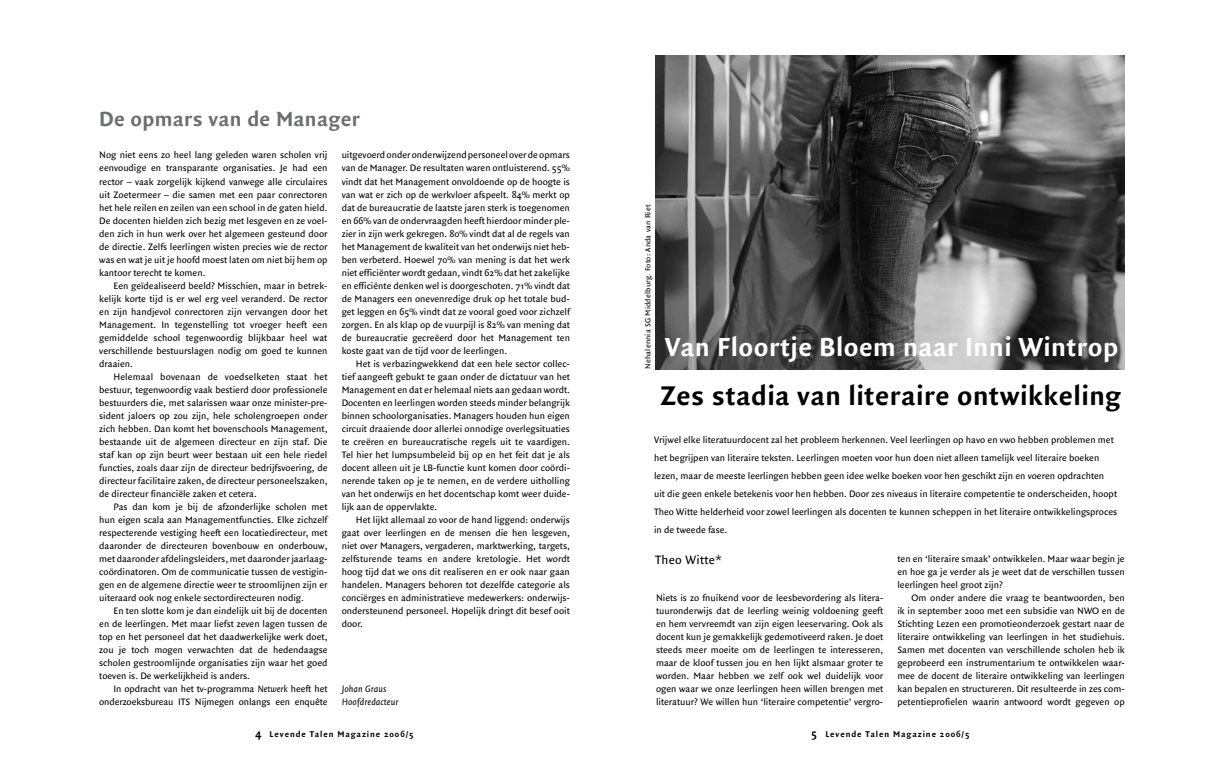
<style>
.page{position:relative;width:1225px;height:766px;background:#fff}
.page>*{position:absolute;margin:0;border:0;box-sizing:border-box;transform-origin:0 0}
.t1{font:700 29px "Quadraat Sans";letter-spacing:.015em;color:#000}
.t2{font:700 28px "Quadraat Sans";letter-spacing:.015em;color:#fff}
.t3{font:700 22px "Quadraat Sans";letter-spacing:.015em;color:#6d6e71}
.t4{font:13px "Quadraat Sans";letter-spacing:.025em;color:#000}
.t5{font:10px/13px "Quadraat Sans";color:#000;text-align:justify}
.t6{font:italic 10px/13px "Quadraat Sans";color:#000}
.t7{font:700 9px "Quadraat Sans";letter-spacing:.1em;color:#000}
.t8{font:8px "Quadraat Sans";letter-spacing:.025em;color:#000}
.s1{font-style:italic}
.s2{font-size:12px}
</style>
<div class="page">
<img style="left:655px;top:55px;width:470px;height:314px">
<h3 class="t3" style="left:99px;top:106px;width:262px">De opmars van de Manager</h3>
<p class="t5" style="left:99px;top:149px;width:230px">Nog niet eens zo heel lang geleden waren scholen vrij eenvoudige en transparante organisaties. Je had een rector – vaak zorgelijk kijkend vanwege alle circulaires uit Zoetermeer – die samen met een paar conrectoren het hele reilen en zeilen van een school in de gaten hield.<br>De docenten hielden zich bezig met lesgeven en ze voel&shy;den zich in hun werk over het algemeen gesteund door de directie. Zelfs leerlingen wisten precies wie de rector was en wat je uit je hoofd moest laten om niet bij hem op kantoor terecht te komen.</p>
<p class="t5" style="left:99px;top:279px;width:230px;text-indent:14px">Een geïdealiseerd beeld? Misschien, maar in betrek&shy;kelijk korte tijd is er wel erg veel veranderd. De rector en zijn handjevol conrectoren zijn vervangen door het Management. In tegenstelling tot vroeger heeft een gemiddelde school tegenwoordig blijkbaar heel wat verschillende bestuurslagen nodig om goed te kunnen draaien.</p>
<p class="t5" style="left:99px;top:370px;width:230px;text-indent:14px">Helemaal bovenaan de voedselketen staat het bestuur, tegenwoordig vaak bestierd door professionele bestuurders die, met salarissen waar onze minister-pre&shy;sident jaloers op zou zijn, hele scholengroepen onder zich hebben. Dan komt het bovenschools Management, bestaande uit de algemeen directeur en zijn staf. Die staf kan op zijn beurt weer bestaan uit een hele riedel functies, zoals daar zijn de directeur bedrijfsvoering, de directeur facilitaire zaken, de directeur personeelszaken, de directeur financiële zaken et cetera.</p>
<p class="t5" style="left:99px;top:500px;width:230px;text-indent:14px">Pas dan kom je bij de afzonderlijke scholen met hun eigen scala aan Managementfuncties. Elke zichzelf respecterende vestiging heeft een locatiedirecteur, met daaronder de directeuren bovenbouw en onderbouw, met daaronder afdelingsleiders, met daaronder jaarlaag&shy;coördinatoren. Om de communicatie tussen de vestigin&shy;gen en de algemene directie weer te stroomlijnen zijn er uiteraard ook nog enkele sectordirecteuren nodig.</p>
<p class="t5" style="left:99px;top:604px;width:230px;text-indent:14px">En ten slotte kom je dan eindelijk uit bij de docenten en de leerlingen. Met maar liefst zeven lagen tussen de top en het personeel dat het daadwerkelijke werk doet, zou je toch mogen verwachten dat de hedendaagse scholen gestroomlijnde organisaties zijn waar het goed toeven is. De werkelijkheid is anders.</p>
<p class="t5" style="left:99px;top:682px;width:230px;text-align:right">In opdracht van het tv-programma <span class="s1">Netwerk</span> heeft het onderzoeksbureau ITS Nijmegen onlangs een enquête</p>
<p class="t5" style="left:342px;top:149px;width:230px">uitgevoerd onder onderwijzend personeel over de opmars van de Manager. De resultaten waren ontluisterend. 55% vindt dat het Management onvoldoende op de hoogte is van wat er zich op de werkvloer afspeelt. 84% merkt op dat de bureaucratie de laatste jaren sterk is toegenomen en 66% van de ondervraagden heeft hierdoor minder ple&shy;zier in zijn werk gekregen. 80% vindt dat al de regels van het Management de kwaliteit van het onderwijs niet heb&shy;ben verbeterd. Hoewel 70% van mening is dat het werk niet efficiënter wordt gedaan, vindt 62% dat het zakelijke en efficiënte denken wel is doorgeschoten. 71% vindt dat de Managers een onevenredige druk op het totale bud&shy;get leggen en 65% vindt dat ze vooral goed voor zichzelf zorgen. En als klap op de vuurpijl is 82% van mening dat de bureaucratie gecreëerd door het Management ten koste gaat van de tijd voor de leerlingen.</p>
<p class="t5" style="left:342px;top:357px;width:230px;text-indent:14px">Het is verbazingwekkend dat een hele sector collec&shy;tief aangeeft gebukt te gaan onder de dictatuur van het Management en dat er helemaal niets aan gedaan wordt.<br>Docenten en leerlingen worden steeds minder belangrijk binnen schoolorganisaties. Managers houden hun eigen circuit draaiende door allerlei onnodige overlegsituaties te creëren en bureaucratische regels uit te vaardigen.<br>Tel hier het lumpsumbeleid bij op en het feit dat je als docent alleen uit je LB-functie kunt komen door coördi&shy;nerende taken op je te nemen, en de verdere uitholling van het onderwijs en het docentschap komt weer duide&shy;lijk aan de oppervlakte.</p>
<p class="t5" style="left:342px;top:513px;width:230px;text-indent:14px">Het lijkt allemaal zo voor de hand liggend: onderwijs gaat over leerlingen en de mensen die hen lesgeven, niet over Managers, vergaderen, marktwerking, targets, zelfsturende teams en andere kretologie. Het wordt hoog tijd dat we ons dit realiseren en er ook naar gaan handelen. Managers behoren tot dezelfde categorie als conciërges en administratieve medewerkers: onderwijs&shy;ondersteunend personeel. Hopelijk dringt dit besef ooit door.</p>
<p class="t6" style="left:342px;top:682px;width:58px">Johan Graus<br>Hoofdredacteur</p>
<p class="t8" style="left:643px;top:369px;width:165px;rotate:-90deg">Nehalennia SG Middelburg. Foto: Anda van Riet</p>
<h2 class="t2" style="left:665px;top:331px;width:454px">Van Floortje Bloem naar Inni Wintrop</h2>
<h1 class="t1" style="left:660px;top:379px;width:462px">Zes stadia van literaire ontwikkeling</h1>
<p class="t5" style="left:654px;top:431px;width:465px;line-height:18px;text-align:left">Vrijwel elke literatuurdocent zal het probleem herkennen. Veel leerlingen op havo en vwo hebben problemen met het begrijpen van literaire teksten. Leerlingen moeten voor hun doen niet alleen tamelijk veel literaire boeken lezen, maar de meeste leerlingen hebben geen idee welke boeken voor hen geschikt zijn en voeren opdrachten uit die geen enkele betekenis voor hen hebben. Door zes niveaus in literaire competentie te onderscheiden, hoopt Theo Witte helderheid voor zowel leerlingen als docenten te kunnen scheppen in het literaire ontwikkelingsproces in de tweede fase.</p>
<h3 class="t4" style="left:655px;top:552px;width:68px">Theo Witte*</h3>
<p class="t5" style="left:656px;top:591px;width:229px">Niets is zo fnuikend voor de leesbevordering als litera&shy;tuuronderwijs dat de leerling weinig voldoening geeft en hem vervreemdt van zijn eigen leeservaring. Ook als docent kun je gemakkelijk gedemotiveerd raken. Je doet steeds meer moeite om de leerlingen te interesseren, maar de kloof tussen jou en hen lijkt alsmaar groter te worden. Maar hebben we zelf ook wel duidelijk voor ogen waar we onze leerlingen heen willen brengen met literatuur? We willen hun ‘literaire competentie’ vergro-</p>
<p class="t5" style="left:897px;top:552px;width:229px">ten en ‘literaire smaak’ ontwikkelen. Maar waar begin je en hoe ga je verder als je weet dat de verschillen tussen leerlingen heel groot zijn?</p>
<p class="t5" style="left:897px;top:591px;width:229px;text-indent:14px">Om onder andere die vraag te beantwoorden, ben ik in september 2000 met een subsidie van NWO en de Stichting Lezen een promotieonderzoek gestart naar de literaire ontwikkeling van leerlingen in het studiehuis.<br>Samen met docenten van verschillende scholen heb ik geprobeerd een instrumentarium te ontwikkelen waar&shy;mee de docent de literaire ontwikkeling van leerlingen kan bepalen en structureren. Dit resulteerde in zes com&shy;petentieprofielen waarin antwoord wordt gegeven op</p>
<p class="t7" style="left:255px;top:729px;width:160px"><span class="s2">4</span> Levende Talen Magazine 2006/5</p>
<p class="t7" style="left:811px;top:729px;width:160px"><span class="s2">5</span> Levende Talen Magazine 2006/5</p>
</div>
